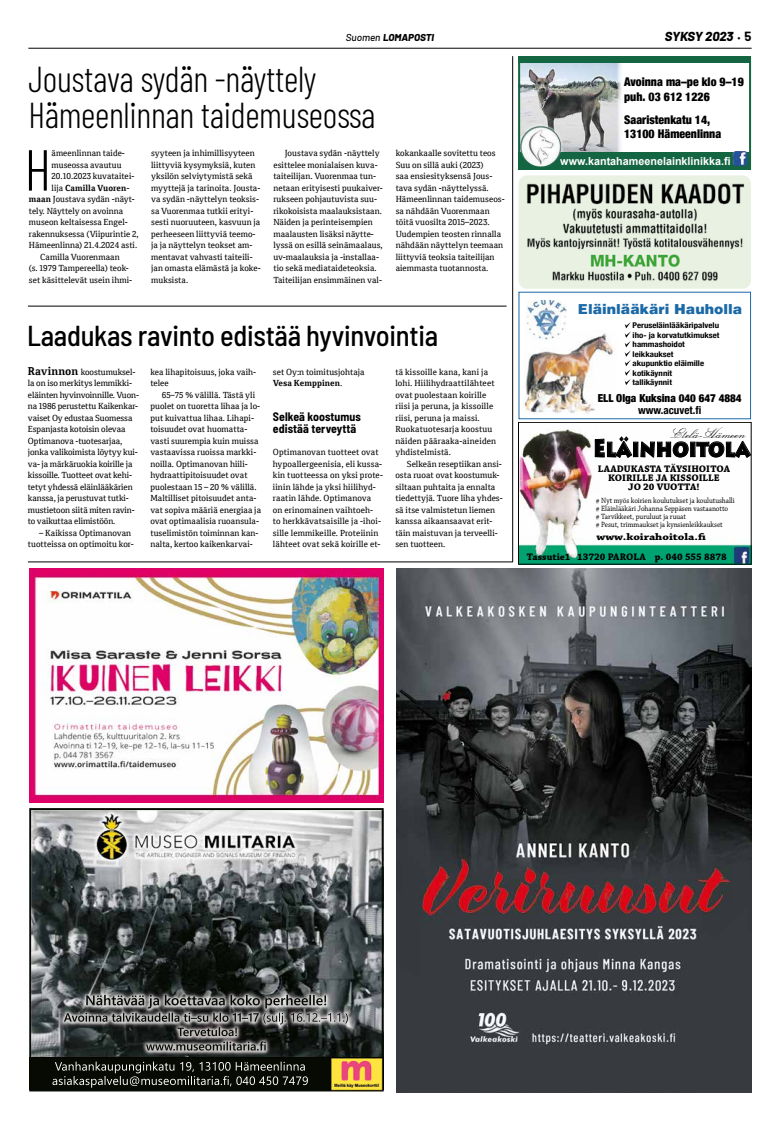
<style>
.page{position:relative;width:780px;height:1134px;background:#fff}
.page>*{position:absolute;margin:0;border:0;box-sizing:border-box;transform-origin:0 0}
.t1{font:300 57.8px "Barlow Condensed";color:#000}
.t2{font:300 36px/36px "Barlow Condensed";letter-spacing:-.01em;color:#000}
.t3{font:500 semi-condensed 28.8px "Barlow";letter-spacing:-.01em;color:#000}
.t4{font:900 24px "Lithos Pro";color:#000;scale:.83 1}
.t5{font:900 14.1px "Helvetica";color:#1b69a6}
.t6{font:14px "Lucia BT";color:#000;scale:1.15 1}
.t7{font:italic 800 13px "Barlow";letter-spacing:-.015em;color:#000}
.t8{font:900 condensed 12px/14.4px "Helvetica Neue";color:#000}
.t9{font:700 semi-condensed 12px/12px "Barlow";letter-spacing:.005em;color:#000}
.t10{font:700 11px "Arial";color:#fff}
.t11{font:900 condensed 11px "Helvetica Neue";color:#000}
.t12{font:700 condensed 11px "Helvetica Neue";color:#000}
.t13{font:700 10px/9px "Chaparral Pro";color:#000;text-align:center}
.t14{font:700 10px/20.2px "Chaparral Pro";color:#000;scale:1.2 1}
.t15{font:italic 800 10px "Barlow";color:#000}
.t16{font:8.5px/11.5px "Cordale";letter-spacing:.005em;color:#000}
.t17{font:700 8.5px "Cordale";letter-spacing:.005em;color:#000}
.t18{font:8px/8px "Chaparral Pro";letter-spacing:-.005em;color:#000;scale:.9 1}
.t19{font:700 condensed 7.9px/9.5px "Helvetica Neue";color:#000;scale:1.12 1}
.s1{font-weight:500}
.s2{font-weight:400;font-style:normal;font-size:10px}
.s3{font-weight:700;font-style:normal}
.s4{font-weight:400}
.s5{font-weight:700}
.s6{font-weight:700;font-size:11px}
</style>
<div class="page">
<hr style="left:28px;top:48px;width:723px;height:1px;background:#000">
<hr style="left:512px;top:56px;width:1px;height:506px;background:#000">
<img style="left:29px;top:808px;width:354px;height:283px">
<img style="left:29px;top:1057px;width:354px;height:33px">
<img style="left:520px;top:429px;width:229px;height:133px">
<div style="left:518px;top:422px;width:233px;height:142px;border:1px solid #000"></div>
<svg style="left:594px;top:436px;width:157px;height:22px"></svg>
<svg style="left:624px;top:322px;width:6px;height:63px"></svg>
<img style="left:523px;top:333px;width:93px;height:81px">
<img style="left:527px;top:301px;width:39px;height:39px">
<img style="left:518px;top:175px;width:233px;height:114px">
<img style="left:521px;top:62px;width:101px;height:91px">
<div style="left:518px;top:153px;width:233px;height:17px;background:#146542"></div>
<div style="left:518px;top:56px;width:233px;height:6px;background:#146542"></div>
<div style="left:518px;top:56px;width:233px;height:114px;border:2px solid #146542"></div>
<img style="left:520px;top:126px;width:41px;height:41px;border-radius:21px">
<img style="left:732px;top:151px;width:15px;height:15px">
<img style="left:396px;top:568px;width:355px;height:524px">
<img style="left:29px;top:568px;width:354px;height:234px">
<hr style="left:28px;top:562px;width:485px;height:1px;background:#000">
<hr style="left:28px;top:306px;width:478px;height:1px;background:#000">
<p class="t15" style="left:346px;top:30px;width:90px"><span class="s1">Suomen</span> LOMAPOSTI</p>
<h3 class="t7" style="left:664px;top:27px;width:88px">SYKSY 2023 <span class="s2">•</span> <span class="s3">5</span></h3>
<h2 class="t2" style="left:28px;top:58px;width:349px">Joustava sydän -näyttely<br>Hämeenlinnan taidemuseossa</h2>
<h1 class="t1" style="left:24px;top:129px;width:28px">H</h1>
<p class="t16" style="left:52px;top:147px;width:75px">ämeenlinnan taide-</p>
<p class="t16" style="left:151px;top:147px;width:111px">syyteen ja inhimillisyyteen liittyviä kysymyksiä, kuten yksilön selviytymistä sekä myyttejä ja tarinoita. Jousta&shy;va sydän -näyttelyn teoksis&shy;sa Vuorenmaa tutkii erityi&shy;sesti nuoruuteen, kasvuun ja perheeseen liittyviä teemo&shy;ja ja näyttelyn teokset am&shy;mentavat vahvasti taiteili&shy;jan omasta elämästä ja koke&shy;muksista.</p>
<p class="t16" style="left:273px;top:147px;width:111px;text-indent:11px">Joustava sydän -näyttely esittelee monialaisen kuva&shy;taiteilijan. Vuorenmaa tun&shy;netaan erityisesti puukaiver&shy;rukseen pohjautuvista suu&shy;rikokoisista maalauksistaan.<br>Näiden ja perinteisempien maalausten lisäksi näytte&shy;lyssä on esillä seinämaalaus, uv-maalauksia ja -installaa&shy;tio sekä mediataideteoksia.<br>Taiteilijan ensimmäinen val-</p>
<p class="t16" style="left:395px;top:147px;width:111px">kokankaalle sovitettu teos<br>Suu on sillä auki (2023)<br>saa ensiesityksensä Jous&shy;tava sydän -näyttelyssä.<br>Hämeenlinnan taidemuseos&shy;sa nähdään Vuorenmaan töitä vuosilta 2015–2023.<br>Uudempien teosten rinnalla nähdään näyttelyn teemaan liittyviä teoksia taiteilijan aiemmasta tuotannosta.</p>
<p class="t16" style="left:52px;top:159px;width:71px">museossa avautuu</p>
<p class="t16" style="left:52px;top:170px;width:84px">20.10.2023 kuvataitei-</p>
<p class="t17" style="left:52px;top:183px;width:80px"><span class="s4">lija</span> Camilla Vuoren-</p>
<p class="t16" style="left:29px;top:193px;width:107px"><span class="s5">maan</span> Joustava sydän -näyt-</p>
<p class="t16" style="left:29px;top:205px;width:96px">tely. Näyttely on avoinna</p>
<p class="t16" style="left:29px;top:216px;width:100px">museon keltaisessa Engel-</p>
<p class="t16" style="left:29px;top:228px;width:111px">rakennuksessa (Viipurintie 2,</p>
<p class="t16" style="left:29px;top:239px;width:110px">Hämeenlinna) 21.4.2024 asti.</p>
<p class="t16" style="left:40px;top:251px;width:81px">Camilla Vuorenmaan</p>
<p class="t16" style="left:29px;top:262px;width:101px">(s. 1979 Tampereella) teok-</p>
<p class="t16" style="left:29px;top:274px;width:105px">set käsittelevät usein ihmi-</p>
<h3 class="t3" style="left:27px;top:318px;width:412px">Laadukas ravinto edistää hyvinvointia</h3>
<p class="t16" style="left:28px;top:366px;width:113px"><span class="s6">Ravinnon</span> koostumuksel&shy;la on iso merkitys lemmikki&shy;eläinten hyvinvoinnille. Vuon&shy;na 1986 perustettu Kaikenkar&shy;vaiset Oy edustaa Suomessa<br>Espanjasta kotoisin olevaa<br>Optimanova -tuotesarjaa, jonka valikoimista löytyy kui&shy;va- ja märkäruokia koirille ja kissoille. Tuotteet ovat kehi&shy;tetyt yhdessä eläinlääkärien kanssa, ja perustuvat tutki&shy;mustietoon siitä miten ravin&shy;to vaikuttaa elimistöön.</p>
<p class="t16" style="left:28px;top:527px;width:107px;text-indent:11px">– Kaikissa Optimanovan tuotteissa on optimoitu kor-</p>
<p class="t16" style="left:273px;top:366px;width:93px">set Oy:n toimitusjohtaja<br><span class="s5">Vesa Kemppinen</span>.</p>
<h3 class="t9" style="left:273px;top:410px;width:89px">Selkeä koostumus edistää terveyttä</h3>
<p class="t16" style="left:273px;top:446px;width:112px">Optimanovan tuotteet ovat hypoallergeenisia, eli kussa&shy;kin tuotteessa on yksi prote&shy;iinin lähde ja yksi hiilihyd&shy;raatin lähde. Optimanova on erinomainen vaihtoeh&shy;to herkkävatsaisille ja -ihoi&shy;sille lemmikeille. Proteiinin lähteet ovat sekä koirille et-</p>
<p class="t16" style="left:150px;top:366px;width:107px">kea lihapitoisuus, joka vaih&shy;telee</p>
<p class="t16" style="left:150px;top:389px;width:112px;text-indent:11px">65–75 % välillä. Tästä yli puolet on tuoretta lihaa ja lo&shy;put kuivattua lihaa. Lihapi&shy;toisuudet ovat huomatta&shy;vasti suurempia kuin muissa vastaavissa ruoissa markki&shy;noilla. Optimanovan hiili&shy;hydraattipitoisuudet ovat puolestaan 15 – 20 % välillä.<br>Maltilliset pitoisuudet anta&shy;vat sopiva määriä energiaa ja ovat optimaalisia ruoansula&shy;tuselimistön toiminnan kan&shy;nalta, kertoo kaikenkarvai-</p>
<p class="t16" style="left:395px;top:366px;width:102px">tä kissoille kana, kani ja lohi. Hiilihydraattilähteet ovat puolestaan koirille riisi ja peruna, ja kissoille riisi, peruna ja maissi.<br>Ruokatuotesarja koostuu näiden pääraaka-aineiden yhdistelmistä.</p>
<p class="t16" style="left:395px;top:458px;width:109px;text-indent:11px">Selkeän reseptiikan ansi&shy;osta ruoat ovat koostumuk&shy;siltaan puhtaita ja ennalta tiedettyjä. Tuore liha yhdes&shy;sä itse valmistetun liemen kanssa aikaansaavat erit&shy;täin maistuvan ja terveelli&shy;sen tuotteen.</p>
<h3 class="t8" style="left:624px;top:74px;width:121px">Avoinna ma–pe klo 9–19 puh. 03 612 1226</h3>
<h3 class="t8" style="left:624px;top:111px;width:99px">Saaristenkatu 14,<br>13100 Hämeenlinna</h3>
<p class="t10" style="left:560px;top:154px;width:172px">www.kantahameenelainklinikka.fi</p>
<h3 class="t5" style="left:578px;top:300px;width:166px">Eläinlääkäri Hauholla</h3>
<p class="t19" style="left:632px;top:320px;width:79px">Peruseläinlääkäripalvelu iho- ja korvatutkimukset hammashoidot leikkaukset<br>akupunktio eläimille kotikäynnit<br>tallikäynnit</p>
<p class="t11" style="left:597px;top:389px;width:145px">ELL Olga Kuksina 040 647 4884</p>
<p class="t12" style="left:638px;top:401px;width:65px">www.acuvet.fi</p>
<h3 class="t6" style="left:670px;top:425px;width:67px">Etelä-Hämeen</h3>
<h3 class="t4" style="left:593px;top:433px;width:191px">Eläinhoitola</h3>
<p class="t13" style="left:597px;top:465px;width:134px">LAADUKASTA TÄYSIHOITOA<br>KOIRILLE JA KISSOILLE<br>JO 20 VUOTTA!</p>
<p class="t18" style="left:596px;top:497px;width:156px"># Nyt myös koirien koulutukset ja koulutushalli # Eläinlääkäri Johanna Seppäsen vastaanotto<br># Tarvikkeet, puruluut ja ruuat<br># Pesut, trimmaukset ja kynsienleikkaukset</p>
<p class="t14" style="left:527px;top:527px;width:168px;text-indent:69px">www.koirahoitola.fi<br>Tassutie1 13720 PAROLA p. 040 555 8878</p>
</div>
